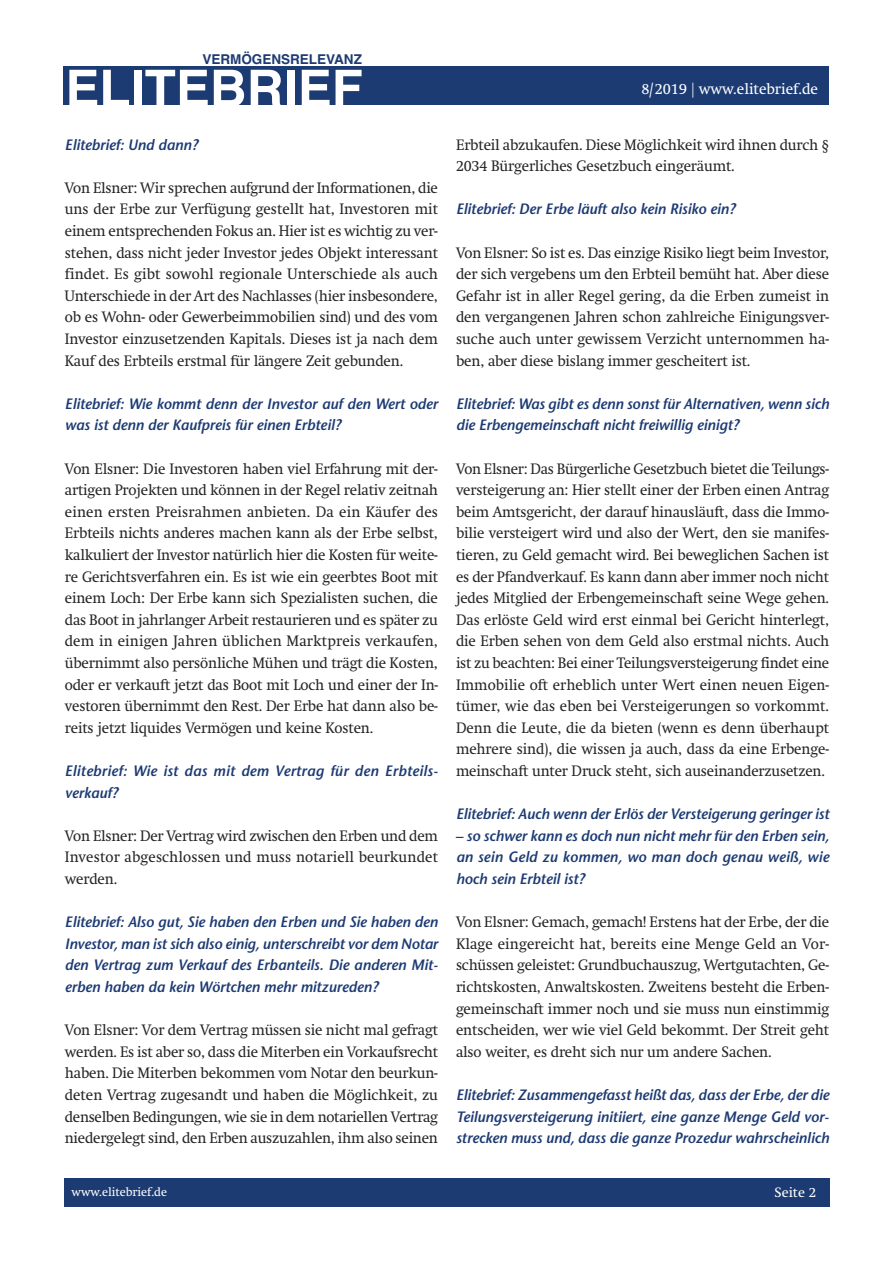
<style>
.page{position:relative;width:893px;height:1263px;background:#fff}
.page>*{position:absolute;margin:0;border:0;box-sizing:border-box;transform-origin:0 0}
.t1{font:700 51px "Helvetica";color:#fff}
.t2{font:15px/21.6px "Swift";letter-spacing:-.01em;color:#272526;text-align:justify;scale:.96 1}
.t3{font:italic 600 15px/21.6px "Stone Sans";letter-spacing:-.01em;color:#1d3b73;text-align:justify}
.t4{font:italic 600 15px/21.6px "Stone Sans";letter-spacing:.01em;color:#1d3b73}
.t5{font:15px "Swift";color:#fff}
.t6{font:700 13.5px "Helvetica";color:#1d3b73}
.t7{font:13.5px "Swift";color:#fff}
.t8{font:12px "Swift";color:#fff}
</style>
<div class="page">
<div style="left:64px;top:1178px;width:765px;height:29px;background:#1d3b73"></div>
<div style="left:64px;top:66px;width:765px;height:38px;background:#1d3b73"></div>
<p class="t6" style="left:202px;top:51px;width:161px">VERMÖGENSRELEVANZ</p>
<h1 class="t1" style="left:65px;top:59px;width:299px">ELITEBRIEF</h1>
<p class="t3" style="left:65px;top:135px;width:135px">Elitebrief: Und dann?</p>
<p class="t2" style="left:65px;top:178px;width:390px">Von Elsner: Wir sprechen aufgrund der Informationen, die uns der Erbe zur Verfügung gestellt hat, Investoren mit einem entsprechenden Fokus an. Hier ist es wichtig zu ver&shy;stehen, dass nicht jeder Investor jedes Objekt interessant findet. Es gibt sowohl regionale Unterschiede als auch Unterschiede in der Art des Nachlasses (hier insbesondere, ob es Wohn- oder Gewerbeimmobilien sind) und des vom Investor einzusetzenden Kapitals. Dieses ist ja nach dem Kauf des Erbteils erstmal für längere Zeit gebunden.</p>
<p class="t3" style="left:65px;top:394px;width:375px">Elitebrief: Wie kommt denn der Investor auf den Wert oder was ist denn der Kaufpreis für einen Erbteil?</p>
<p class="t2" style="left:65px;top:459px;width:390px">Von Elsner: Die Investoren haben viel Erfahrung mit der&shy;artigen Projekten und können in der Regel relativ zeitnah einen ersten Preisrahmen anbieten. Da ein Käufer des Erbteils nichts anderes machen kann als der Erbe selbst, kalkuliert der Investor natürlich hier die Kosten für weite&shy;re Gerichtsverfahren ein. Es ist wie ein geerbtes Boot mit einem Loch: Der Erbe kann sich Spezialisten suchen, die das Boot in jahrlanger Arbeit restaurieren und es später zu dem in einigen Jahren üblichen Marktpreis verkaufen, übernimmt also persönliche Mühen und trägt die Kosten, oder er verkauft jetzt das Boot mit Loch und einer der In&shy;vestoren übernimmt den Rest. Der Erbe hat dann also be&shy;reits jetzt liquides Vermögen und keine Kosten.</p>
<p class="t4" style="left:65px;top:761px;width:375px">Elitebrief: Wie ist das mit dem Vertrag für den Erbteils&shy;verkauf?</p>
<p class="t2" style="left:65px;top:826px;width:390px">Von Elsner: Der Vertrag wird zwischen den Erben und dem Investor abgeschlossen und muss notariell beurkundet werden.</p>
<p class="t3" style="left:65px;top:913px;width:375px">Elitebrief: Also gut, Sie haben den Erben und Sie haben den Investor, man ist sich also einig, unterschreibt vor dem Notar den Vertrag zum Verkauf des Erbanteils. Die anderen Mit&shy;erben haben da kein Wörtchen mehr mitzureden?</p>
<p class="t2" style="left:65px;top:1020px;width:390px">Von Elsner: Vor dem Vertrag müssen sie nicht mal gefragt werden. Es ist aber so, dass die Miterben ein Vorkaufsrecht haben. Die Miterben bekommen vom Notar den beurkun&shy;deten Vertrag zugesandt und haben die Möglichkeit, zu denselben Bedingungen, wie sie in dem notariellen Vertrag niedergelegt sind, den Erben auszuzahlen, ihm also seinen</p>
<p class="t8" style="left:72px;top:1187px;width:97px">www.elitebrief.de</p>
<p class="t5" style="left:641px;top:83px;width:178px">8/2019 | www.elitebrief.de</p>
<p class="t2" style="left:456px;top:135px;width:390px">Erbteil abzukaufen. Diese Möglichkeit wird ihnen durch §<br>2034 Bürgerliches Gesetzbuch eingeräumt.</p>
<p class="t3" style="left:456px;top:200px;width:281px">Elitebrief: Der Erbe läuft also kein Risiko ein?</p>
<p class="t2" style="left:456px;top:243px;width:390px">Von Elsner: So ist es. Das einzige Risiko liegt beim Investor, der sich vergebens um den Erbteil bemüht hat. Aber diese Gefahr ist in aller Regel gering, da die Erben zumeist in den vergangenen Jahren schon zahlreiche Einigungsver&shy;suche auch unter gewissem Verzicht unternommen ha&shy;ben, aber diese bislang immer gescheitert ist.</p>
<p class="t3" style="left:456px;top:394px;width:375px">Elitebrief: Was gibt es denn sonst für Alternativen, wenn sich die Erbengemeinschaft nicht freiwillig einigt?</p>
<p class="t2" style="left:456px;top:459px;width:390px">Von Elsner: Das Bürgerliche Gesetzbuch bietet die Teilungs&shy;versteigerung an: Hier stellt einer der Erben einen Antrag beim Amtsgericht, der darauf hinausläuft, dass die Immo&shy;bilie versteigert wird und also der Wert, den sie manifes&shy;tieren, zu Geld gemacht wird. Bei beweglichen Sachen ist es der Pfandverkauf. Es kann dann aber immer noch nicht jedes Mitglied der Erbengemeinschaft seine Wege gehen.<br>Das erlöste Geld wird erst einmal bei Gericht hinterlegt, die Erben sehen von dem Geld also erstmal nichts. Auch ist zu beachten: Bei einer Teilungsversteigerung findet eine Immobilie oft erheblich unter Wert einen neuen Eigen&shy;tümer, wie das eben bei Versteigerungen so vorkommt.<br>Denn die Leute, die da bieten (wenn es denn überhaupt mehrere sind), die wissen ja auch, dass da eine Erbenge&shy;meinschaft unter Druck steht, sich auseinanderzusetzen.</p>
<p class="t3" style="left:456px;top:805px;width:375px">Elitebrief: Auch wenn der Erlös der Versteigerung geringer ist</p>
<p class="t3" style="left:456px;top:826px;width:375px">– so schwer kann es doch nun nicht mehr für den Erben sein, an sein Geld zu kommen, wo man doch genau weiß, wie hoch sein Erbteil ist?</p>
<p class="t2" style="left:456px;top:912px;width:390px">Von Elsner: Gemach, gemach! Erstens hat der Erbe, der die Klage eingereicht hat, bereits eine Menge Geld an Vor&shy;schüssen geleistet: Grundbuchauszug, Wertgutachten, Ge&shy;richtskosten, Anwaltskosten. Zweitens besteht die Erben&shy;gemeinschaft immer noch und sie muss nun einstimmig entscheiden, wer wie viel Geld bekommt. Der Streit geht also weiter, es dreht sich nur um andere Sachen.</p>
<p class="t3" style="left:456px;top:1085px;width:375px">Elitebrief: Zusammengefasst heißt das, dass der Erbe, der die Teilungsversteigerung initiiert, eine ganze Menge Geld vor&shy;strecken muss und, dass die ganze Prozedur wahrscheinlich</p>
<p class="t7" style="left:775px;top:1187px;width:43px">Seite 2</p>
</div>
